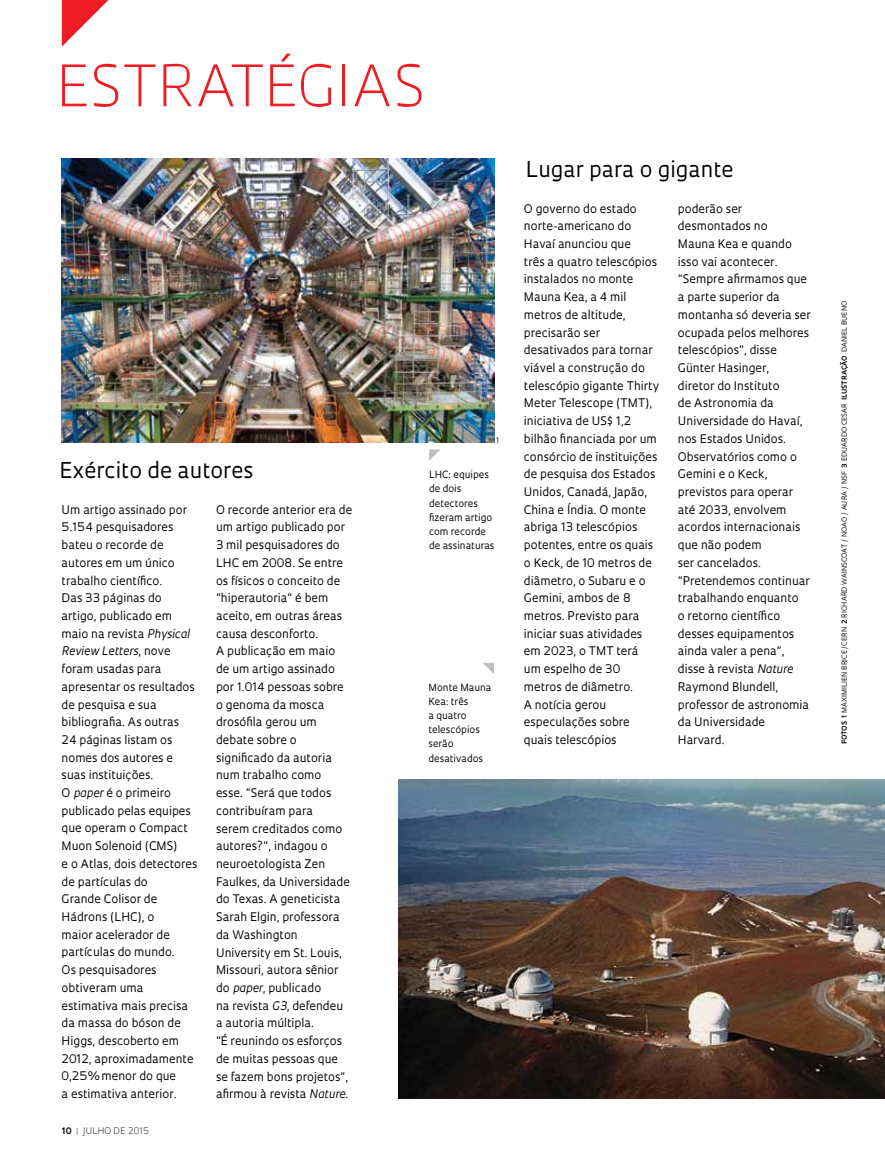
<style>
.page{position:relative;width:885px;height:1169px;background:#fff}
.page>*{position:absolute;margin:0;border:0;box-sizing:border-box;transform-origin:0 0}
.t1{font:300 55.5px "Oculum";letter-spacing:.01em;color:#ed1d24}
.t2{font:21.3px "Oculum";color:#000}
.t3{font:11.55px/17.7px "Oculum";color:#000}
.t4{font:9.75px/14.1px "Oculum";color:#000}
.t5{font:300 8.7px "Oculum";letter-spacing:.01em;color:#000}
.t6{font:7.5px "Oculum";color:#000}
.t7{font:6.75px "Oculum";letter-spacing:.015em;color:#000}
.s1{font-style:italic}
.s2{font-weight:700}
.s3{font-weight:700;color:#939598}
</style>
<div class="page">
<svg style="left:62px;top:0;width:47px;height:47px"></svg>
<svg style="left:483px;top:663px;width:11px;height:11px"></svg>
<img style="left:62px;top:158px;width:432px;height:285px">
<img style="left:398px;top:779px;width:487px;height:319px">
<svg style="left:429px;top:449px;width:11px;height:12px"></svg>
<h1 class="t1" style="left:57px;top:48px;width:370px">ESTRATÉGIAS</h1>
<p class="t6" style="left:496px;top:435px;width:5px">1</p>
<h2 class="t2" style="left:59px;top:456px;width:196px">Exército de autores</h2>
<p class="t3" style="left:62px;top:500px;width:137px">Um artigo assinado por<br>5.154 pesquisadores bateu o recorde de autores em um único trabalho científico.<br>Das 33 páginas do artigo, publicado em maio na revista <span class="s1">Physical<br>Review Letters</span>, nove foram usadas para apresentar os resultados de pesquisa e sua bibliografia. As outras<br>24 páginas listam os nomes dos autores e suas instituições.<br>O <span class="s1">paper</span> é o primeiro publicado pelas equipes que operam o Compact<br>Muon Solenoid (CMS)<br>e o Atlas, dois detectores de partículas do<br>Grande Colisor de<br>Hádrons (LHC), o<br>maior acelerador de partículas do mundo.<br>Os pesquisadores obtiveram uma estimativa mais precisa da massa do bóson de<br>Higgs, descoberto em<br>2012, aproximadamente<br>0,25% menor do que<br>a estimativa anterior.</p>
<p class="t3" style="left:216px;top:500px;width:138px">O recorde anterior era de um artigo publicado por<br>3 mil pesquisadores do<br>LHC em 2008. Se entre os físicos o conceito de “hiperautoria” é bem aceito, em outras áreas causa desconforto.<br>A publicação em maio<br>de um artigo assinado por 1.014 pessoas sobre o genoma da mosca drosófila gerou um debate sobre o significado da autoria num trabalho como<br>esse. “Será que todos contribuíram para<br>serem creditados como autores?”, indagou o neuroetologista Zen<br>Faulkes, da Universidade do Texas. A geneticista<br>Sarah Elgin, professora da Washington<br>University em St. Louis,<br>Missouri, autora sênior do <span class="s1">paper</span>, publicado<br>na revista <span class="s1">G3</span>, defendeu a autoria múltipla.<br>“É reunindo os esforços de muitas pessoas que se fazem bons projetos”, afirmou à revista <span class="s1">Nature</span>.</p>
<p class="t5" style="left:62px;top:1124px;width:89px"><span class="s2">10</span> <span class="s3">|</span> JULHO DE 2015</p>
<p class="t4" style="left:429px;top:467px;width:67px">LHC: equipes de dois detectores fizeram artigo com recorde de assinaturas</p>
<p class="t4" style="left:428px;top:679px;width:65px">Monte Mauna<br>Kea: três<br>a quatro telescópios serão desativados</p>
<h2 class="t2" style="left:526px;top:155px;width:210px">Lugar para o gigante</h2>
<p class="t3" style="left:524px;top:199px;width:137px">O governo do estado norte-americano do<br>Havaí anunciou que<br>três a quatro telescópios instalados no monte<br>Mauna Kea, a 4 mil metros de altitude, precisarão ser desativados para tornar viável a construção do telescópio gigante Thirty<br>Meter Telescope (TMT), iniciativa de US$ 1,2 bilhão financiada por um consórcio de instituições de pesquisa dos Estados<br>Unidos, Canadá, Japão,<br>China e Índia. O monte abriga 13 telescópios potentes, entre os quais o Keck, de 10 metros de diâmetro, o Subaru e o<br>Gemini, ambos de 8 metros. Previsto para iniciar suas atividades em 2023, o TMT terá<br>um espelho de 30 metros de diâmetro.<br>A notícia gerou especulações sobre quais telescópios</p>
<p class="t3" style="left:678px;top:199px;width:135px">poderão ser desmontados no<br>Mauna Kea e quando isso vai acontecer. “Sempre afirmamos que a parte superior da montanha só deveria ser ocupada pelos melhores telescópios”, disse<br>Günter Hasinger,<br>diretor do Instituto<br>de Astronomia da<br>Universidade do Havaí, nos Estados Unidos.<br>Observatórios como o<br>Gemini e o Keck, previstos para operar até 2033, envolvem acordos internacionais que não podem<br>ser cancelados. “Pretendemos continuar trabalhando enquanto<br>o retorno científico desses equipamentos ainda valer a pena”, disse à revista <span class="s1">Nature<br></span>Raymond Blundell, professor de astronomia da Universidade<br>Harvard.</p>
<p class="t7" style="left:840px;top:744px;width:444px;rotate:-90deg"><span class="s2">fotos 1</span> Maximilien Brice /CERN <span class="s2">2</span> Richard Wainscoat / N OAO / AURA / NSF <span class="s2">3</span> eduardo cesar <span class="s2">ilustraçãO</span> daniel bueno</p>
</div>
